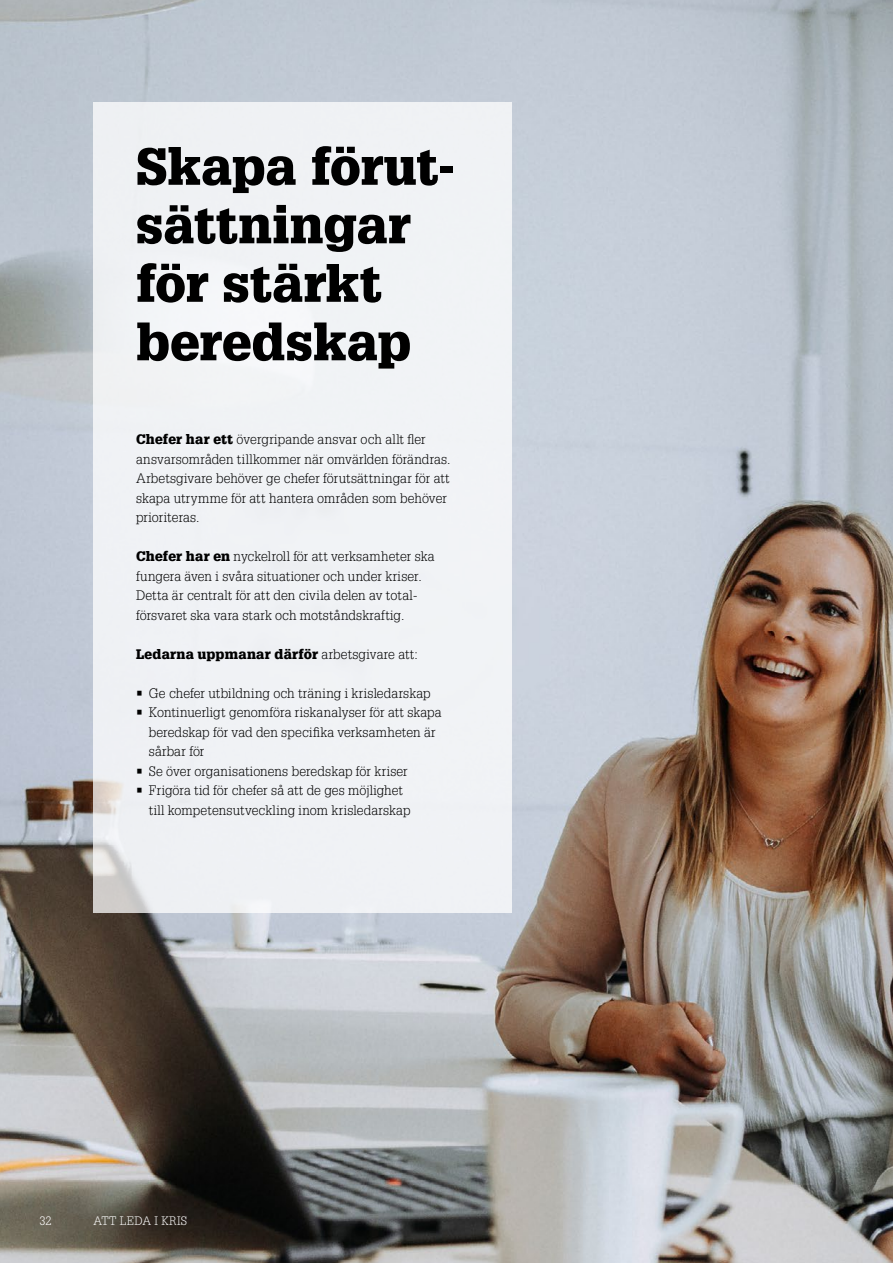
<style>
.page{position:relative;width:893px;height:1263px;background:#fff}
.page>*{position:absolute;margin:0;border:0;box-sizing:border-box;transform-origin:0 0}
.t1{font:900 51px/58.5px "Glypha LT Std";color:#000}
.t2{font:300 13.5px/19.5px "Glypha LT Std";letter-spacing:.005em;color:#000}
.t3{font:900 13.5px "Glypha LT Std";letter-spacing:.015em;color:#000}
.t4{font:300 12px "Glypha LT Std";letter-spacing:.02em;color:#fff}
.s1{font-weight:900}
.s2{font-weight:300}
</style>
<div class="page">
<img style="left:0;top:0;width:893px;height:1263px">
<div style="left:94px;top:102px;width:418px;height:810px;background:#f0f2f5"></div>
<h1 class="t1" style="left:136px;top:137px;width:320px">Skapa förut&shy;sättningar för stärkt beredskap</h1>
<p class="t2" style="left:136px;top:430px;width:316px"><span class="s1">Chefer har ett</span> övergripande ansvar och allt fler ansvarsområden tillkommer när omvärlden förändras.<br>Arbetsgivare behöver ge chefer förutsättningar för att skapa utrymme för att hantera områden som behöver prioriteras.</p>
<p class="t2" style="left:136px;top:547px;width:300px"><span class="s1">Chefer har en</span> nyckelroll för att verksamheter ska fungera även i svåra situationer och under kriser.<br>Detta är centralt för att den civila delen av total&shy;försvaret ska vara stark och motståndskraftig.</p>
<p class="t3" style="left:136px;top:645px;width:283px">Ledarna uppmanar därför <span class="s2">arbetsgivare att:</span></p>
<p class="t2" style="left:136px;top:683px;width:296px">• Ge chefer utbildning och träning i krisledarskap</p>
<p class="t2" style="left:149px;top:703px;width:294px;text-indent:-13px">• Kontinuerligt genomföra riskanalyser för att skapa beredskap för vad den specifika verksamheten är sårbar för</p>
<p class="t2" style="left:136px;top:761px;width:273px">• Se över organisationens beredskap för kriser</p>
<p class="t2" style="left:149px;top:781px;width:263px;text-indent:-13px">• Frigöra tid för chefer så att de ges möjlighet till kompetensutveckling inom krisledarskap</p>
<p class="t4" style="left:39px;top:1214px;width:14px">32</p>
<p class="t4" style="left:94px;top:1214px;width:95px">ATT LEDA I KRIS</p>
</div>
